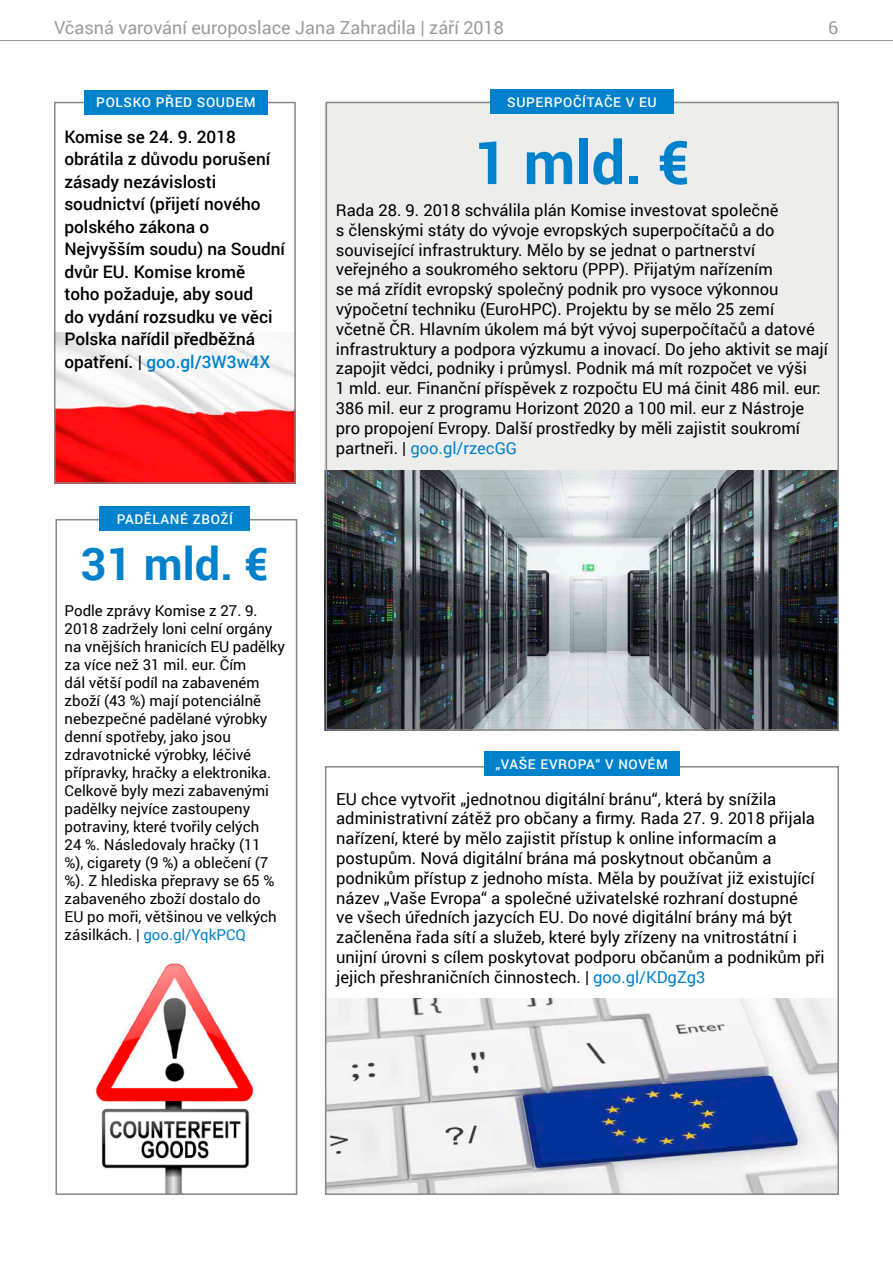
<style>
.page{position:relative;width:893px;height:1263px;background:#fff}
.page>*{position:absolute;margin:0;border:0;box-sizing:border-box;transform-origin:0 0}
.číslo_měsíce{font:700 60px "Roboto";color:#0081cc}
.číslo_měsíce-2{font:700 45px "Roboto";color:#0081cc}
.t1{font:18px "Roboto";color:#9c9c9c}
.t2{font:500 17.25px/22.5px "Roboto";color:#000}
.t3{font:16.5px/19.8px "Roboto";color:#000}
.t4{font:15px/18px "Roboto";color:#000}
.Název_rubriky{font:500 13.35px "Roboto";letter-spacing:.05em;color:#fff}
.s1{color:#0081cc}
</style>
<div class="page">
<hr style="left:0;top:40px;width:893px;height:1px;background:#9c9c9c">
<div style="left:325px;top:104px;width:514px;height:371px;background:#ededec"></div>
<img style="left:94px;top:963px;width:161px;height:229px">
<img style="left:57px;top:333px;width:236px;height:148px">
<div style="left:56px;top:519px;width:241px;height:676px;border:2px solid #878786"></div>
<div style="left:54px;top:102px;width:242px;height:382px;border:2px solid #878786"></div>
<div style="left:100px;top:507px;width:150px;height:24px;background:#0081cc"></div>
<img style="left:328px;top:998px;width:508px;height:194px">
<img style="left:325px;top:471px;width:511px;height:260px">
<div style="left:84px;top:90px;width:184px;height:24px;background:#0081cc"></div>
<div style="left:325px;top:766px;width:514px;height:429px;border:2px solid #878786"></div>
<div style="left:484px;top:751px;width:195px;height:25px;background:#0081cc"></div>
<div style="left:490px;top:89px;width:184px;height:25px;background:#0081cc"></div>
<p class="t1" style="left:54px;top:15px;width:451px">Včasná varování europoslace Jana Zahradila | září 2018</p>
<p class="t1" style="left:828px;top:15px;width:12px">6</p>
<p class="Název_rubriky" style="left:96px;top:93px;width:161px">POLSKO PŘED SOUDEM</p>
<p class="t2" style="left:64px;top:125px;width:222px">Komise se 24. 9. 2018 obrátila z důvodu porušení zásady nezávislosti soudnictví (přijetí nového polského zákona o<br>Nejvyšším soudu) na Soudní dvůr EU. Komise kromě<br>toho požaduje, aby soud<br>do vydání rozsudku ve věci<br>Polska nařídil předběžná opatření. | <span class="s1">goo.gl/3W3w4X</span></p>
<p class="Název_rubriky" style="left:117px;top:510px;width:118px">PADĚLANÉ ZBOŽÍ</p>
<p class="číslo_měsíce-2" style="left:81px;top:532px;width:190px">31 mld. €</p>
<p class="t4" style="left:65px;top:601px;width:222px">Podle zprávy Komise z 27. 9.<br>2018 zadržely loni celní orgány na vnějších hranicích EU padělky za více než 31 mil. eur. Čím<br>dál větší podíl na zabaveném zboží (43 %) mají potenciálně nebezpečné padělané výrobky denní spotřeby, jako jsou zdravotnické výrobky, léčivé přípravky, hračky a elektronika.<br>Celkově byly mezi zabavenými padělky nejvíce zastoupeny potraviny, které tvořily celých<br>24 %. Následovaly hračky (11<br>%), cigarety (9 %) a oblečení (7 %). Z hlediska přepravy se 65 % zabaveného zboží dostalo do<br>EU po moři, většinou ve velkých zásilkách. | <span class="s1">goo.gl/YqkPCQ</span></p>
<p class="Název_rubriky" style="left:507px;top:92px;width:151px">SUPERPOČÍTAČE V EU</p>
<p class="číslo_měsíce" style="left:474px;top:120px;width:218px">1 mld. €</p>
<p class="t3" style="left:336px;top:200px;width:494px">Rada 28. 9. 2018 schválila plán Komise investovat společně<br>s členskými státy do vývoje evropských superpočítačů a do související infrastruktury. Mělo by se jednat o partnerství veřejného a soukromého sektoru (PPP). Přijatým nařízením<br>se má zřídit evropský společný podnik pro vysoce výkonnou výpočetní techniku (EuroHPC). Projektu by se mělo 25 zemí<br>včetně ČR. Hlavním úkolem má být vývoj superpočítačů a datové infrastruktury a podpora výzkumu a inovací. Do jeho aktivit se mají zapojit vědci, podniky i průmysl. Podnik má mít rozpočet ve výši<br>1 mld. eur. Finanční příspěvek z rozpočtu EU má činit 486 mil. eur:<br>386 mil. eur z programu Horizont 2020 a 100 mil. eur z Nástroje pro propojení Evropy. Další prostředky by měli zajistit soukromí partneři. | <span class="s1">goo.gl/rzecGG</span></p>
<p class="Název_rubriky" style="left:495px;top:754px;width:174px">„VAŠE EVROPA“ V NOVÉM</p>
<p class="t3" style="left:336px;top:788px;width:490px">EU chce vytvořit „jednotnou digitální bránu“, která by snížila administrativní zátěž pro občany a firmy. Rada 27. 9. 2018 přijala nařízení, které by mělo zajistit přístup k online informacím a postupům. Nová digitální brána má poskytnout občanům a podnikům přístup z jednoho místa. Měla by používat již existující název „Vaše Evropa“ a společné uživatelské rozhraní dostupné<br>ve všech úředních jazycích EU. Do nové digitální brány má být začleněna řada sítí a služeb, které byly zřízeny na vnitrostátní i unijní úrovni s cílem poskytovat podporu občanům a podnikům při jejich přeshraničních činnostech. | <span class="s1">goo.gl/KDgZg3</span></p>
</div>
